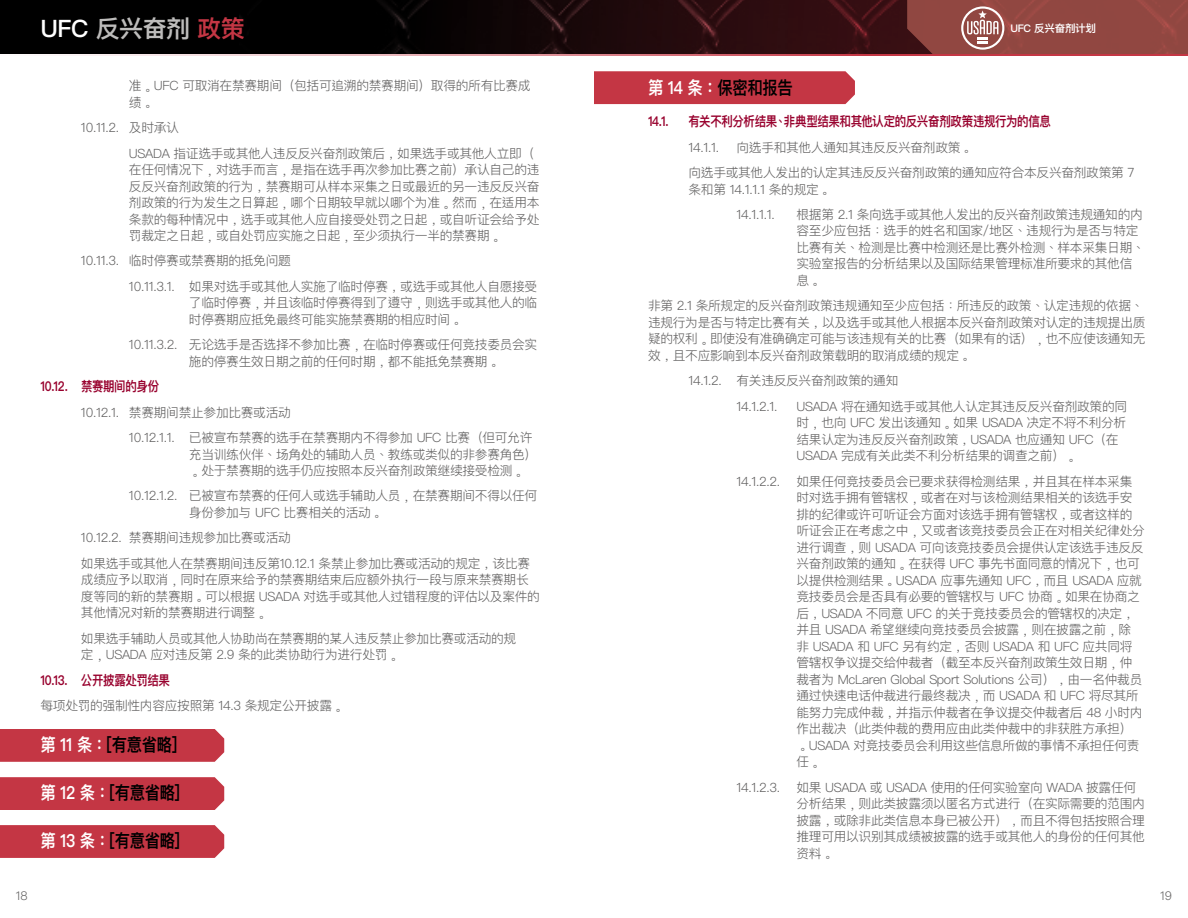
<style>
.page{position:relative;width:1188px;height:918px;background:#fff}
.page>*{position:absolute;margin:0;border:0;box-sizing:border-box;transform-origin:0 0}
.t1{font:600 24px "Ping Fang HK";letter-spacing:-.02em;color:#bdbcbb}
.t2{font:600 18px "Ping Fang HK";letter-spacing:-.02em;color:#000;scale:.85 1}
.t3{font:600 18px "Ping Fang HK";letter-spacing:-.02em;color:#fff;scale:.85 1}
.t4{font:600 13.5px "Ping Fang HK";letter-spacing:-.035em;color:#98002d;scale:.85 1}
.t5{font:300 12.75px/16.5px "Ping Fang HK";letter-spacing:-.025em;color:#5f5e5e}
.t6{font:300 12px "Ping Fang HK";color:#5f5e5e}
.t7{font:600 10.5px "Ping Fang HK";letter-spacing:-.025em;color:#fff}
.s1{color:#fff}
.s2{color:#c43644}
.s3{color:#000}
.s4{font-family:"ST Heiti TC"}
</style>
<div class="page">
<svg style="left:0;top:0;width:907px;height:54px;background:#130507"></svg>
<svg style="left:907px;top:0;width:281px;height:54px;background:#944d47"></svg>
<div style="left:0;top:729px;width:224px;height:33px;background:#c43644"></div>
<div style="left:594px;top:71px;width:261px;height:33px;background:#c43644"></div>
<div style="left:0;top:777px;width:224px;height:33px;background:#c43644"></div>
<svg style="left:0;top:825px;width:224px;height:33px;background:#c43947"></svg>
<h1 class="t1" style="left:40px;top:14px;width:206px"><span class="s1">UFC</span> 反兴奋剂<span class="s2">政策</span></h1>
<p class="t7" style="left:1010px;top:22px;width:87px">UFC 反兴奋剂计划</p>
<h2 class="t3" style="left:648px;top:77px;width:172px">第 14 条：<span class="s3">保密和报告</span></h2>
<p class="t4" style="left:648px;top:113px;width:26px">14.1.</p>
<p class="t4" style="left:689px;top:113px;width:428px">有关不利分析结果、非典型结果和其他认定的反兴奋剂政策违规行为的信息</p>
<p class="t5" style="left:688px;top:139px;width:32px">14.1.1.</p>
<p class="t5" style="left:129px;top:76px;width:403px;line-height:18.8px">准。UFC 可取消在禁赛期间（包括可追溯的禁赛期间）取得的所有比赛成绩。</p>
<p class="t5" style="left:129px;top:115px;width:407px;line-height:25.3px;text-indent:-48px">10.11.2. 及时承认<br>USADA 指证选手或其他人违反反兴奋剂政策后，如果选手或其他人立即（</p>
<p class="t5" style="left:129px;top:161px;width:412px;text-align:justify">在任何情况下，对选手而言，是指在选手再次参加比赛之前）承认自己的违反反兴奋剂政策的行为，禁赛期可从样本采集之日或最近的另一违反反兴奋剂政策的行为发生之日算起，哪个日期较早就以哪个为准。然而，在适用本条款的每种情况中，选手或其他人应自接受处罚之日起，或自听证会给予处罚裁定之日起，或自处罚应实施之日起，至少须执行一半的禁赛期。</p>
<p class="t5" style="left:129px;top:248px;width:410px;line-height:25.3px;text-indent:-48px">10.11.3. 临时停赛或禁赛期的抵免问题<br>10.11.3.1. 如果对选手或其他人实施了临时停赛，或选手或其他人自愿接受</p>
<p class="t5" style="left:189px;top:294px;width:350px">了临时停赛，并且该临时停赛得到了遵守，则选手或其他人的临时停赛期应抵免最终可能实施禁赛期的相应时间。</p>
<p class="t5" style="left:189px;top:336px;width:350px;text-indent:-60px">10.11.3.2. 无论选手是否选择不参加比赛，在临时停赛或任何竞技委员会实施的停赛生效日期之前的任何时期，都不能抵免禁赛期。</p>
<p class="t4" style="left:40px;top:378px;width:141px">10.12. 禁赛期间的身份</p>
<p class="t5" style="left:129px;top:399px;width:405px;line-height:25.3px;text-indent:-48px">10.12.1. 禁赛期间禁止参加比赛或活动<br>10.12.1.1. 已被宣布禁赛的选手在禁赛期内不得参加 UFC 比赛（但可允许</p>
<p class="t5" style="left:189px;top:446px;width:350px">充当训练伙伴、场角处的辅助人员、教练或类似的非参赛角色）。处于禁赛期的选手仍应按照本反兴奋剂政策继续接受检测。</p>
<p class="t5" style="left:189px;top:488px;width:350px;text-indent:-60px">10.12.1.2. 已被宣布禁赛的任何人或选手辅助人员，在禁赛期间不得以任何身份参加与 UFC 比赛相关的活动。</p>
<p class="t5" style="left:81px;top:525px;width:451px;line-height:25.3px">10.12.2. 禁赛期间违规参加比赛或活动<br>如果选手或其他人在禁赛期间违反第10.12.1 条禁止参加比赛或活动的规定，该比赛</p>
<p class="t5" style="left:81px;top:571px;width:461px">成绩应予以取消，同时在原来给予的禁赛期结束后应额外执行一段与原来禁赛期长度等同的新的禁赛期。可以根据 USADA 对选手或其他人过错程度的评估以及案件的其他情况对新的禁赛期进行调整。</p>
<p class="t5" style="left:81px;top:630px;width:437px">如果选手辅助人员或其他人协助尚在禁赛期的某人违反禁止参加比赛或活动的规定，USADA 应对违反第 2.9 条的此类协助行为进行处罚。</p>
<p class="t4" style="left:40px;top:671px;width:154px">10.13. 公开披露处罚结果</p>
<p class="t5" style="left:40px;top:697px;width:306px">每项处罚的强制性内容应按照第 14.3 条规定公开披露。</p>
<h2 class="t2" style="left:40px;top:734px;width:162px"><span class="s1">第 11 条：</span>[有意省略]</h2>
<h2 class="t2" style="left:40px;top:782px;width:165px"><span class="s1">第 12 条：</span>[有意省略]</h2>
<h2 class="t2" style="left:40px;top:830px;width:165px"><span class="s1">第 13 条：</span>[有意省略]</h2>
<p class="t5" style="left:688px;top:134px;width:447px;line-height:25.3px;text-indent:48px">向选手和其他人通知其违反反兴奋剂政策。<br>向选手或其他人发出的认定其违反反兴奋剂政策的通知应符合本反兴奋剂政策第 7</p>
<p class="t5" style="left:736px;top:176px;width:96px;line-height:25.3px;text-indent:-48px">条和第 14.1.1.1 条的规定。<br>14.1.1.1.</p>
<p class="t5" style="left:796px;top:206px;width:350px">根据第 2.1 条向选手或其他人发出的反兴奋剂政策违规通知的内容至少应包括：选手的姓名和国家/地区、违规行为是否与特定比赛有关、检测是比赛中检测还是比赛外检测、样本采集日期、实验室报告的分析结果以及国际结果管理标准所要求的其他信</p>
<p class="t5" style="left:648px;top:271px;width:497px;line-height:23.1px;text-indent:148px">息。<br>非第 2.1 条所规定的反兴奋剂政策违规通知至少应包括：所违反的政策、认定违规的依据、</p>
<p class="t5" style="left:648px;top:314px;width:499px;text-align:justify">违规行为是否与特定比赛有关，以及选手或其他人根据本反兴奋剂政策对认定的违规提出质疑的权利。即使没有准确确定可能与该违规有关的比赛（如果有的话），也不应使该通知无效，且不应影响到本反兴奋剂政策载明的取消成绩的规定。</p>
<p class="t5" style="left:736px;top:368px;width:163px;line-height:25.3px;text-indent:-48px">14.1.2. 有关违反反兴奋剂政策的通知<br>14.1.2.1.</p>
<p class="t5" style="left:796px;top:398px;width:332px">USADA 将在通知选手或其他人认定其违反反兴奋剂政策的同时，也向 UFC 发出该通知。如果 USADA 决定不将不利分析结果认定为违反反兴奋剂政策，USADA 也应通知 UFC（在<br>USADA 完成有关此类不利分析结果的调查之前）。</p>
<p class="t5" style="left:736px;top:473px;width:45px">14.1.2.2.</p>
<p class="t5" style="left:796px;top:473px;width:350px">如果任何竞技委员会已要求获得检测结果，并且其在样本采集时对选手拥有管辖权，或者在对与该检测结果相关的该选手安排的纪律或许可听证会方面对该选手拥有管辖权，或者这样的听证会正在考<span class="s4">虑</span>之中，又或者该竞技委员会正在对相关纪律处分进行调查，则 USADA 可向该竞技委员会提供认定该选手违反反兴奋剂政策的通知。在获得 UFC 事先书面同意的情况下，也可以提供检测结果。USADA 应事先通知 UFC，而且 USADA 应就竞技委员会是否具有必要的管辖权与 UFC 协商。如果在协商之后，USADA 不同意 UFC 的关于竞技委员会的管辖权的决定，并且 USADA 希望继续向竞技委员会披露，则在披露之前，除非 USADA 和 UFC 另有约定，否则 USADA 和 UFC 应共同将管辖权争议提交给仲裁者（截至本反兴奋剂政策生效日期，仲裁者为 McLaren Global Sport Solutions 公司），由一名仲裁员通过快速电话仲裁进行最终裁决，而 USADA 和 UFC 将尽其所能努力完成仲裁，并指示仲裁者在争议提交仲裁者后 48 小时内作出裁决（此类仲裁的费用应由此类仲裁中的非获胜方承担）。USADA 对竞技委员会利用这些信息所做的事情不承担任何责</p>
<p class="t5" style="left:796px;top:755px;width:27px">任。</p>
<p class="t5" style="left:736px;top:779px;width:45px">14.1.2.3.</p>
<p class="t5" style="left:796px;top:779px;width:350px">如果 USADA 或 USADA 使用的任何实验室向 WADA 披露任何分析结果，则此类披露须以匿名方式进行（在实际需要的范围内披露，或除非此类信息本身已被公开），而且不得包括按照合理推理可用以识别其成绩被披露的选手或其他人的身份的任何其他资料。</p>
<p class="t6" style="left:16px;top:888px;width:13px">18</p>
<p class="t6" style="left:1160px;top:888px;width:13px">19</p>
</div>
